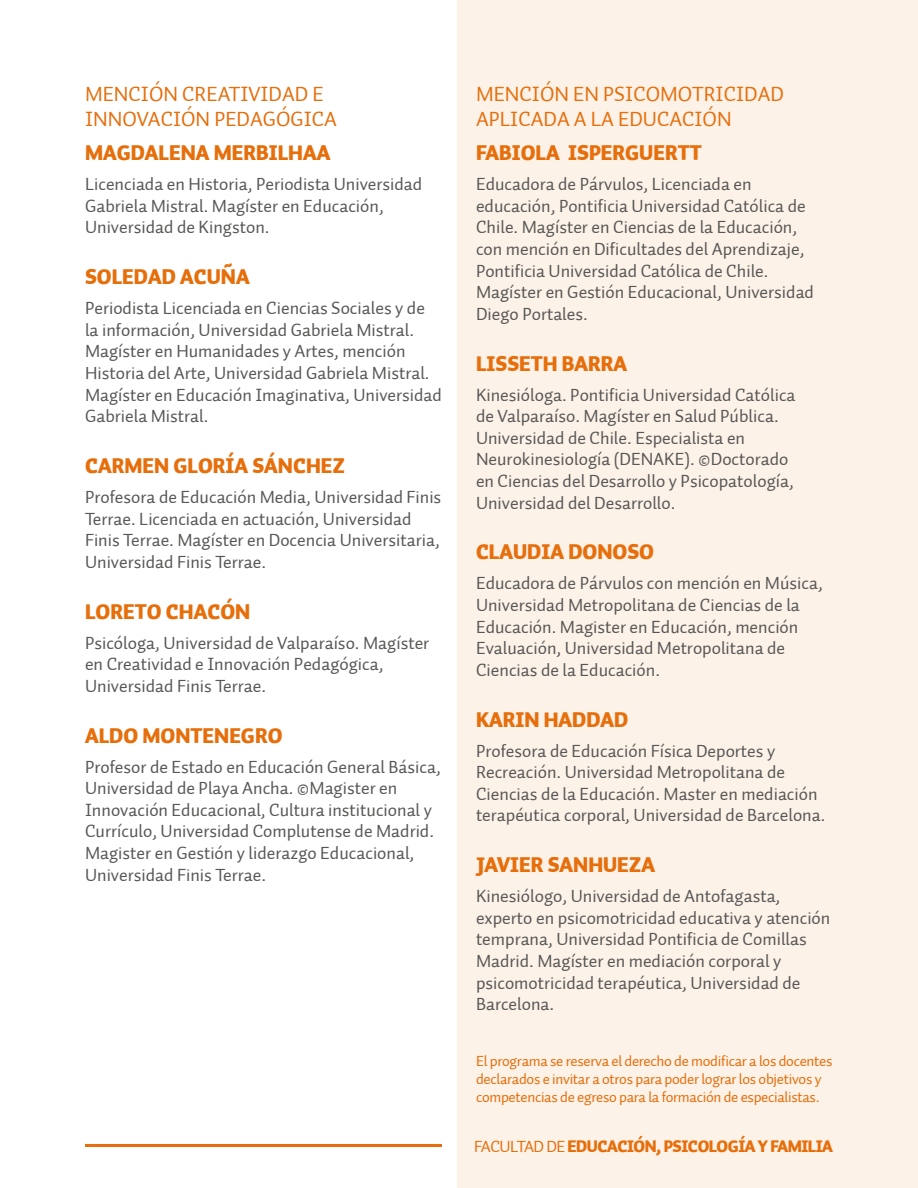
<style>
.page{position:relative;width:918px;height:1188px;background:#fff}
.page>*{position:absolute;margin:0;border:0;box-sizing:border-box;transform-origin:0 0}
.t1{font:900 21px "Auto 1";color:#e66e0b}
.t2{font:21px/25.2px "Auto 1";color:#e66e0b}
.t3{font:18px/21.6px "Auto 1";color:#575756}
.t4{font:900 16.5px "Auto 1";letter-spacing:-.03em;color:#e66e0b}
.t5{font:15px/18px "Auto 1";letter-spacing:-.02em;color:#e66e0b}
.s1{font-weight:400}
</style>
<div class="page">
<hr style="left:85px;top:1144px;width:357px;height:3px;background:#e66e0b">
<div style="left:458px;top:0;width:460px;height:1188px;background:#fdf2e8"></div>
<p class="t2" style="left:85px;top:82px;width:253px">MENCIÓN CREATIVIDAD E<br>INNOVACIÓN PEDAGÓGICA</p>
<p class="t1" style="left:85px;top:139px;width:247px">MAGDALENA MERBILHAA</p>
<p class="t3" style="left:85px;top:174px;width:339px">Licenciada en Historia, Periodista Universidad<br>Gabriela Mistral. Magíster en Educación,<br>Universidad de Kingston.</p>
<p class="t1" style="left:85px;top:263px;width:166px">SOLEDAD ACUÑA</p>
<p class="t3" style="left:85px;top:298px;width:358px">Periodista Licenciada en Ciencias Sociales y de la información, Universidad Gabriela Mistral.<br>Magíster en Humanidades y Artes, mención Historia del Arte, Universidad Gabriela Mistral.<br>Magíster en Educación Imaginativa, Universidad Gabriela Mistral.</p>
<p class="t1" style="left:85px;top:452px;width:261px">CARMEN GLORÍA SÁNCHEZ</p>
<p class="t3" style="left:85px;top:486px;width:358px">Profesora de Educación Media, Universidad Finis Terrae. Licenciada en actuación, Universidad Finis Terrae. Magíster en Docencia Universitaria, Universidad Finis Terrae.</p>
<p class="t1" style="left:85px;top:597px;width:167px">LORETO CHACÓN</p>
<p class="t3" style="left:85px;top:632px;width:346px">Psicóloga, Universidad de Valparaíso. Magíster en Creatividad e Innovación Pedagógica,<br>Universidad Finis Terrae.</p>
<p class="t1" style="left:85px;top:721px;width:199px">ALDO MONTENEGRO</p>
<p class="t3" style="left:85px;top:756px;width:357px">Profesor de Estado en Educación General Básica, Universidad de Playa Ancha. ©Magister en Innovación Educacional, Cultura institucional y Currículo, Universidad Complutense de Madrid.<br>Magister en Gestión y liderazgo Educacional, Universidad Finis Terrae.</p>
<p class="t2" style="left:476px;top:82px;width:309px">MENCIÓN EN PSICOMOTRICIDAD<br>APLICADA A LA EDUCACIÓN</p>
<p class="t1" style="left:476px;top:139px;width:227px">FABIOLA ISPERGUERTT</p>
<p class="t3" style="left:476px;top:174px;width:340px">Educadora de Párvulos, Licenciada en educación, Pontificia Universidad Católica de Chile. Magíster en Ciencias de la Educación, con mención en Dificultades del Aprendizaje, Pontificia Universidad Católica de Chile.<br>Magíster en Gestión Educacional, Universidad Diego Portales.</p>
<p class="t1" style="left:476px;top:349px;width:153px">LISSETH BARRA</p>
<p class="t3" style="left:476px;top:384px;width:321px">Kinesióloga. Pontificia Universidad Católica de Valparaíso. Magíster en Salud Pública.<br>Universidad de Chile. Especialista en Neurokinesiología (DENAKE). ©Doctorado en Ciencias del Desarrollo y Psicopatología, Universidad del Desarrollo.</p>
<p class="t1" style="left:476px;top:538px;width:180px">CLAUDIA DONOSO</p>
<p class="t3" style="left:476px;top:573px;width:348px">Educadora de Párvulos con mención en Música, Universidad Metropolitana de Ciencias de la Educación. Magister en Educación, mención Evaluación, Universidad Metropolitana de Ciencias de la Educación.</p>
<p class="t1" style="left:476px;top:705px;width:154px">KARIN HADDAD</p>
<p class="t3" style="left:476px;top:740px;width:351px">Profesora de Educación Física Deportes y Recreación. Universidad Metropolitana de Ciencias de la Educación. Master en mediación terapéutica corporal, Universidad de Barcelona.</p>
<p class="t1" style="left:476px;top:851px;width:180px">JAVIER SANHUEZA</p>
<p class="t3" style="left:476px;top:886px;width:356px">Kinesiólogo, Universidad de Antofagasta, experto en psicomotricidad educativa y atención temprana, Universidad Pontificia de Comillas Madrid. Magíster en mediación corporal y psicomotricidad terapéutica, Universidad de Barcelona.</p>
<p class="t5" style="left:476px;top:1052px;width:358px">El programa se reserva el derecho de modificar a los docentes declarados e invitar a otros para poder lograr los objetivos y competencias de egreso para la formación de especialistas.</p>
<p class="t4" style="left:474px;top:1135px;width:360px"><span class="s1">FACULTAD DE</span> EDUCACIÓN, PSICOLOGÍA Y FAMILIA</p>
</div>
